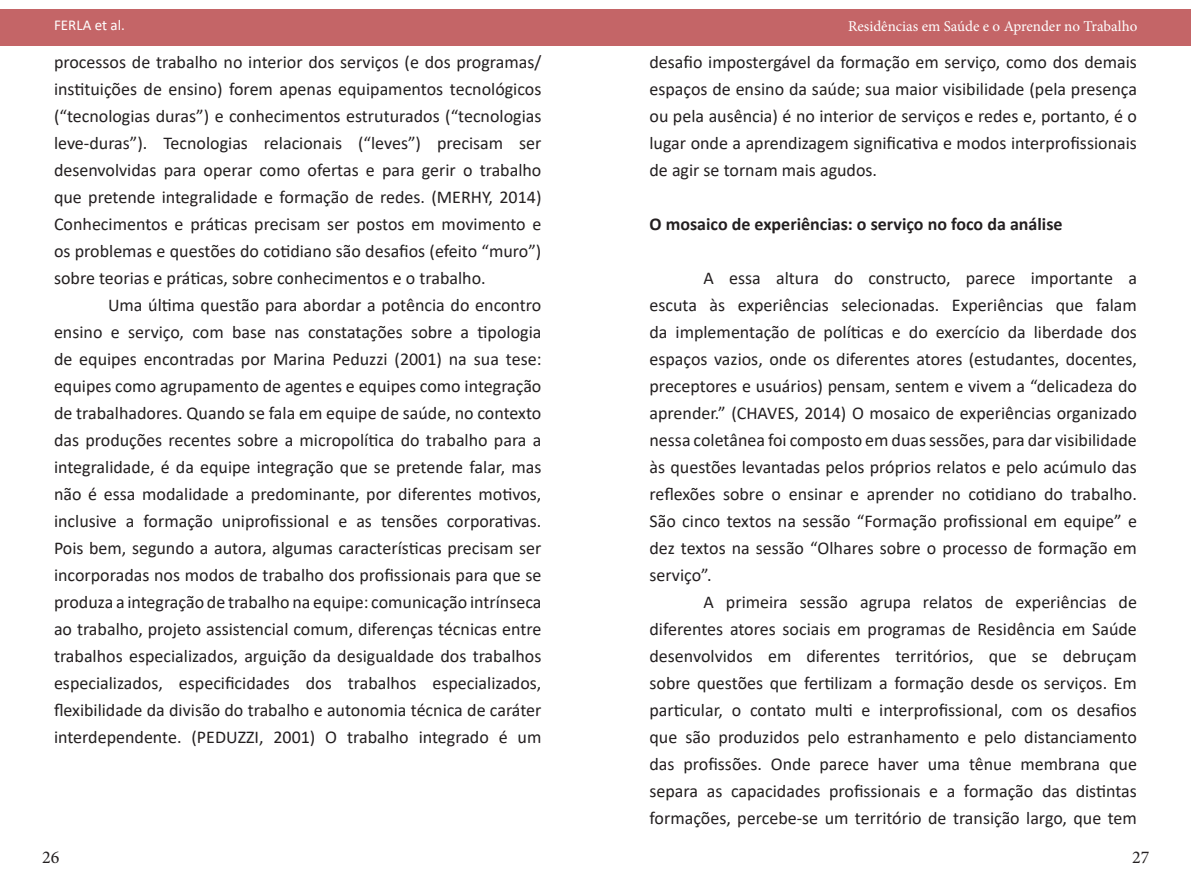
<style>
.page{position:relative;width:1191px;height:893px;background:#fff}
.page>*{position:absolute;margin:0;border:0;box-sizing:border-box;transform-origin:0 0}
.t1{font:18px/27px "Calibri";color:#231f20;text-align:justify}
.t2{font:700 18px "Calibri";color:#231f20}
.t3{font:18px "Minion Pro";color:#231f20}
.t4{font:15px "Minion Pro";color:#fff}
.t5{font:15px "Calibri";color:#fff}
</style>
<div class="page">
<div style="left:0;top:10px;width:1191px;height:36px;background:#c46567"></div>
<p class="t5" style="left:54px;top:15px;width:72px">FERLA et al.</p>
<p class="t4" style="left:848px;top:16px;width:291px">Residências em Saúde e o Aprender no Trabalho</p>
<p class="t1" style="left:54px;top:48px;width:489px">processos de trabalho no interior dos serviços (e dos programas/ instituições de ensino) forem apenas equipamentos tecnológicos (“tecnologias duras”) e conhecimentos estruturados (“tecnologias leve-duras”). Tecnologias relacionais (“leves”) precisam ser desenvolvidas para operar como ofertas e para gerir o trabalho que pretende integralidade e formação de redes. (MERHY, 2014)<br>Conhecimentos e práticas precisam ser postos em movimento e os problemas e questões do cotidiano são desafios (efeito “muro”) sobre teorias e práticas, sobre conhecimentos e o trabalho.</p>
<p class="t1" style="left:54px;top:291px;width:489px;text-indent:54px">Uma última questão para abordar a potência do encontro ensino e serviço, com base nas constatações sobre a tipologia de equipes encontradas por Marina Peduzzi (2001) na sua tese: equipes como agrupamento de agentes e equipes como integração de trabalhadores. Quando se fala em equipe de saúde, no contexto das produções recentes sobre a micropolítica do trabalho para a integralidade, é da equipe integração que se pretende falar, mas não é essa modalidade a predominante, por diferentes motivos, inclusive a formação uniprofissional e as tensões corporativas.<br>Pois bem, segundo a autora, algumas características precisam ser incorporadas nos modos de trabalho dos profissionais para que se produza a integração de trabalho na equipe: comunicação intrínseca ao trabalho, projeto assistencial comum, diferenças técnicas entre trabalhos especializados, arguição da desigualdade dos trabalhos especializados, especificidades dos trabalhos especializados, flexibilidade da divisão do trabalho e autonomia técnica de caráter interdependente. (PEDUZZI, 2001) O trabalho integrado é um</p>
<p class="t1" style="left:649px;top:48px;width:489px">desafio impostergável da formação em serviço, como dos demais espaços de ensino da saúde; sua maior visibilidade (pela presença ou pela ausência) é no interior de serviços e redes e, portanto, é o lugar onde a aprendizagem significativa e modos interprofissionais de agir se tornam mais agudos.</p>
<p class="t2" style="left:649px;top:211px;width:414px">O mosaico de experiências: o serviço no foco da análise</p>
<p class="t1" style="left:649px;top:264px;width:489px;text-indent:54px">A essa altura do constructo, parece importante a escuta às experiências selecionadas. Experiências que falam da implementação de políticas e do exercício da liberdade dos espaços vazios, onde os diferentes atores (estudantes, docentes, preceptores e usuários) pensam, sentem e vivem a “delicadeza do aprender.” (CHAVES, 2014) O mosaico de experiências organizado nessa coletânea foi composto em duas sessões, para dar visibilidade às questões levantadas pelos próprios relatos e pelo acúmulo das reflexões sobre o ensinar e aprender no cotidiano do trabalho.<br>São cinco textos na sessão “Formação profissional em equipe” e dez textos na sessão “Olhares sobre o processo de formação em serviço”.</p>
<p class="t1" style="left:649px;top:588px;width:489px;text-indent:54px">A primeira sessão agrupa relatos de experiências de diferentes atores sociais em programas de Residência em Saúde desenvolvidos em diferentes territórios, que se debruçam sobre questões que fertilizam a formação desde os serviços. Em particular, o contato multi e interprofissional, com os desafios que são produzidos pelo estranhamento e pelo distanciamento das profissões. Onde parece haver uma tênue membrana que separa as capacidades profissionais e a formação das distintas formações, percebe-se um território de transição largo, que tem</p>
<p class="t3" style="left:42px;top:845px;width:19px">26</p>
<p class="t3" style="left:1132px;top:845px;width:19px">27</p>
</div>
